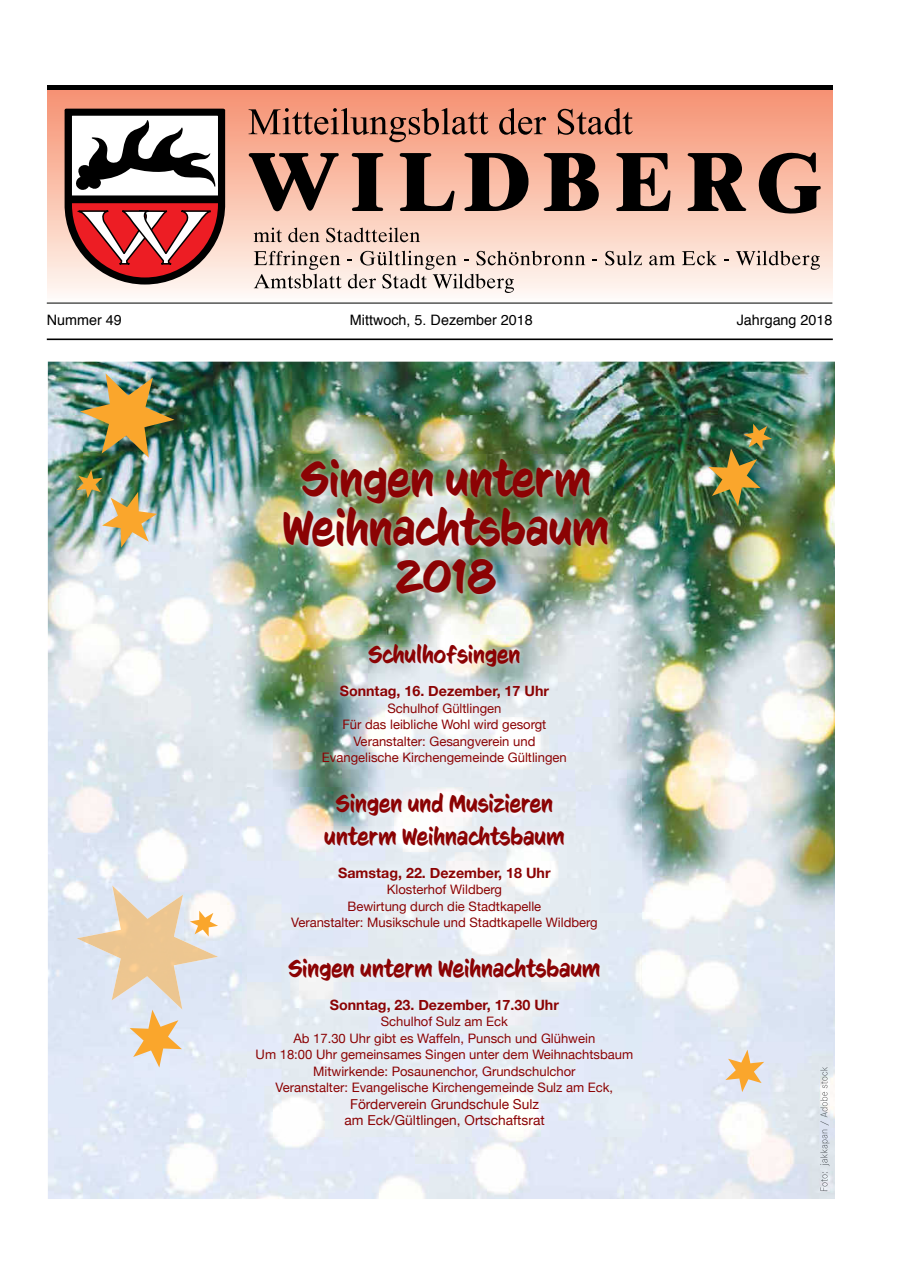
<style>
.page{position:relative;width:902px;height:1280px;background:#fff}
.page>*{position:absolute;margin:0;border:0;box-sizing:border-box;transform-origin:0 0}
.t1{font:48.3px/48.3px "CC Sign Language";color:#8b0304;text-align:center}
.t2{font:24px/33px "CC Sign Language";color:#8b0304;text-align:center}
.t3{font:14.4px "Helvetica";color:#000}
.t4{font:700 14.25px "Helvetica Neue";color:#8b0304}
.t5{font:13.65px/16.5px "Helvetica Neue";color:#8b0304;text-align:center}
.t6{font:13.05px/16.5px "Helvetica Neue";color:#8b0304;text-align:center}
</style>
<div class="page">
<div style="left:47px;top:89px;width:785px;height:214px;background:linear-gradient(to bottom,#f6906f,#fef9f4)"></div>
<svg style="left:758px;top:151px;width:63px;height:64px;background:#926e61"></svg>
<svg style="left:615px;top:153px;width:55px;height:58px;background:#795b50"></svg>
<svg style="left:247px;top:153px;width:92px;height:60px;background:#937064"></svg>
<svg style="left:351px;top:153px;width:32px;height:58px;background:#644c43"></svg>
<svg style="left:399px;top:153px;width:55px;height:58px;background:#936f61"></svg>
<svg style="left:464px;top:153px;width:64px;height:58px;background:#6d5249"></svg>
<svg style="left:543px;top:153px;width:55px;height:58px;background:#554139"></svg>
<svg style="left:687px;top:153px;width:59px;height:58px;background:#5e473f"></svg>
<svg style="left:254px;top:228px;width:28px;height:14px"></svg>
<svg style="left:605px;top:251px;width:37px;height:14px"></svg>
<svg style="left:681px;top:251px;width:35px;height:14px"></svg>
<svg style="left:288px;top:228px;width:31px;height:14px"></svg>
<svg style="left:326px;top:228px;width:94px;height:14px"></svg>
<svg style="left:649px;top:255px;width:26px;height:10px"></svg>
<svg style="left:735px;top:251px;width:84px;height:19px;background:#c7b5ac"></svg>
<svg style="left:254px;top:251px;width:87px;height:37px;background:#c9bab2"></svg>
<svg style="left:347px;top:251px;width:238px;height:42px;background:#d8c9c1"></svg>
<svg style="left:64px;top:108px;width:162px;height:176px"></svg>
<svg style="left:248px;top:108px;width:240px;height:34px;background:#c17e68"></svg>
<svg style="left:499px;top:108px;width:47px;height:27px"></svg>
<svg style="left:557px;top:108px;width:75px;height:27px;background:#af715d"></svg>
<hr style="left:47px;top:85px;width:785px;height:4px;background:#000">
<hr style="left:47px;top:303px;width:785px;height:1px;background:#000">
<hr style="left:47px;top:338px;width:785px;height:2px;background:#000">
<img style="left:48px;top:362px;width:786px;height:837px">
<img style="left:820px;top:1067px;width:9px;height:124px">
<img style="left:80px;top:373px;width:94px;height:85px">
<img style="left:77px;top:885px;width:141px;height:125px">
<svg style="left:130px;top:1010px;width:52px;height:57px;background:#e9d0ac"></svg>
<svg style="left:725px;top:1050px;width:39px;height:42px;background:#e9cfad"></svg>
<img style="left:77px;top:470px;width:80px;height:78px">
<img style="left:708px;top:424px;width:64px;height:82px">
<svg style="left:190px;top:911px;width:28px;height:25px"></svg>
<img style="left:248px;top:635px;width:393px;height:502px">
<img style="left:278px;top:454px;width:335px;height:145px">
<p class="t3" style="left:47px;top:309px;width:77px">Nummer 49</p>
<p class="t3" style="left:350px;top:309px;width:184px">Mittwoch, 5. Dezember 2018</p>
<p class="t3" style="left:736px;top:309px;width:97px">Jahrgang 2018</p>
<h1 class="t1" style="left:282px;top:455px;width:328px">Singen unterm<br>Weihnachtsbaum<br>2018</h1>
<h2 class="t2" style="left:368px;top:638px;width:153px">Schulhofsingen</h2>
<p class="t4" style="left:340px;top:680px;width:211px">Sonntag, 16. Dezember, 17 Uhr</p>
<p class="t6" style="left:322px;top:700px;width:246px">Schulhof Gültlingen<br>Für das leibliche Wohl wird gesorgt Veranstalter: Gesangverein und Evangelische Kirchengemeinde Gültlingen</p>
<h2 class="t2" style="left:324px;top:787px;width:242px">Singen und Musizieren unterm Weihnachtsbaum</h2>
<p class="t4" style="left:338px;top:861px;width:214px">Samstag, 22. Dezember, 18 Uhr</p>
<p class="t6" style="left:291px;top:882px;width:308px">Klosterhof Wildberg<br>Bewirtung durch die Stadtkapelle<br>Veranstalter: Musikschule und Stadtkapelle Wildberg</p>
<h2 class="t2" style="left:288px;top:952px;width:313px">Singen unterm Weihnachtsbaum</h2>
<p class="t4" style="left:330px;top:993px;width:230px">Sonntag, 23. Dezember, 17.30 Uhr</p>
<p class="t6" style="left:255px;top:1014px;width:379px">Schulhof Sulz am Eck<br>Ab 17.30 Uhr gibt es Waffeln, Punsch und Glühwein<br>Um 18:00 Uhr gemeinsames Singen unter dem Weihnachtsbaum Mitwirkende: Posaunenchor, Grundschulchor<br>Veranstalter: Evangelische Kirchengemeinde Sulz am Eck,</p>
<p class="t5" style="left:344px;top:1096px;width:202px">Förderverein Grundschule Sulz am Eck/Gültlingen, Ortschaftsrat</p>
</div>
